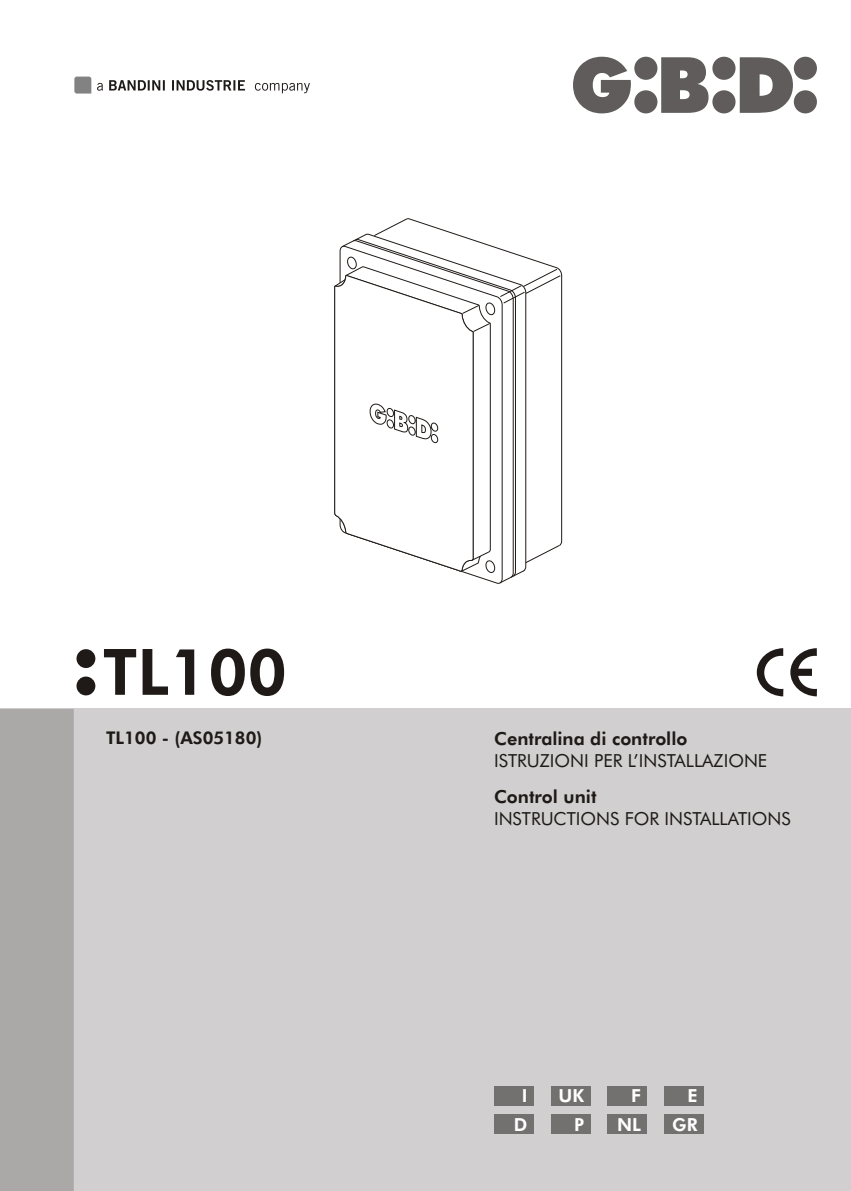
<style>
.page{position:relative;width:851px;height:1191px;background:#fff}
.page>*{position:absolute;margin:0;border:0;box-sizing:border-box;transform-origin:0 0}
.t1{font:800 64px "Futura BT";color:#1f1a17}
.t2{font:18px "Futura BT";color:#1f1a17}
.t3{font:800 18px "Futura BT";color:#1f1a17}
.t4{font:800 18px "Futura BT";color:#fff}
.t5{font:800 17.6px "Futura BT";color:#1f1a17}
</style>
<div class="page">
<div style="left:0;top:709px;width:850px;height:482px;background:#d1cfcf"></div>
<svg style="left:573px;top:57px;width:243px;height:56px"></svg>
<svg style="left:97px;top:80px;width:213px;height:13px"></svg>
<svg style="left:74px;top:77px;width:17px;height:17px"></svg>
<svg style="left:756px;top:648px;width:27px;height:48px"></svg>
<svg style="left:790px;top:648px;width:26px;height:48px"></svg>
<div style="left:0;top:709px;width:74px;height:482px;background:#aba8a8"></div>
<div style="left:494px;top:1086px;width:39px;height:19px;background:#737070"></div>
<div style="left:550px;top:1086px;width:40px;height:19px;background:#737070"></div>
<div style="left:607px;top:1086px;width:40px;height:19px;background:#737070"></div>
<div style="left:664px;top:1086px;width:40px;height:19px;background:#737070"></div>
<div style="left:494px;top:1114px;width:39px;height:20px;background:#737070"></div>
<div style="left:550px;top:1114px;width:40px;height:20px;background:#737070"></div>
<div style="left:607px;top:1114px;width:40px;height:20px;background:#737070"></div>
<div style="left:664px;top:1114px;width:40px;height:20px;background:#737070"></div>
<svg style="left:76px;top:649px;width:19px;height:46px"></svg>
<svg style="left:407px;top:218px;width:155px;height:328px"></svg>
<svg style="left:367px;top:239px;width:149px;height:306px"></svg>
<svg style="left:339px;top:245px;width:163px;height:339px"></svg>
<svg style="left:347px;top:256px;width:9px;height:13px"></svg>
<svg style="left:334px;top:275px;width:139px;height:298px"></svg>
<svg style="left:334px;top:279px;width:12px;height:7px"></svg>
<svg style="left:462px;top:305px;width:17px;height:9px"></svg>
<svg style="left:473px;top:323px;width:17px;height:9px"></svg>
<svg style="left:485px;top:269px;width:75px;height:46px"></svg>
<svg style="left:342px;top:234px;width:25px;height:13px"></svg>
<svg style="left:374px;top:218px;width:33px;height:18px"></svg>
<svg style="left:461px;top:545px;width:99px;height:38px"></svg>
<svg style="left:369px;top:403px;width:69px;height:40px"></svg>
<hr style="left:850px;top:0;width:1px;height:68px;background:#d1cfcf">
<h1 class="t1" style="left:103px;top:646px;width:185px">TL100</h1>
<p class="t5" style="left:106px;top:730px;width:158px">TL100 - (AS05180)</p>
<p class="t3" style="left:494px;top:731px;width:195px">Centralina di controllo</p>
<p class="t2" style="left:494px;top:753px;width:275px">ISTRUZIONI PER L’INSTALLAZIONE</p>
<p class="t3" style="left:494px;top:789px;width:104px">Control unit</p>
<p class="t2" style="left:494px;top:811px;width:298px">INSTRUCTIONS FOR INSTALLATIONS</p>
<p class="t4" style="left:521px;top:1088px;width:7px">I</p>
<p class="t4" style="left:558px;top:1088px;width:27px">UK</p>
<p class="t4" style="left:631px;top:1088px;width:11px">F</p>
<p class="t4" style="left:687px;top:1088px;width:12px">E</p>
<p class="t4" style="left:514px;top:1117px;width:15px">D</p>
<p class="t4" style="left:574px;top:1117px;width:12px">P</p>
<p class="t4" style="left:617px;top:1117px;width:25px">NL</p>
<p class="t4" style="left:672px;top:1117px;width:27px">GR</p>
</div>
